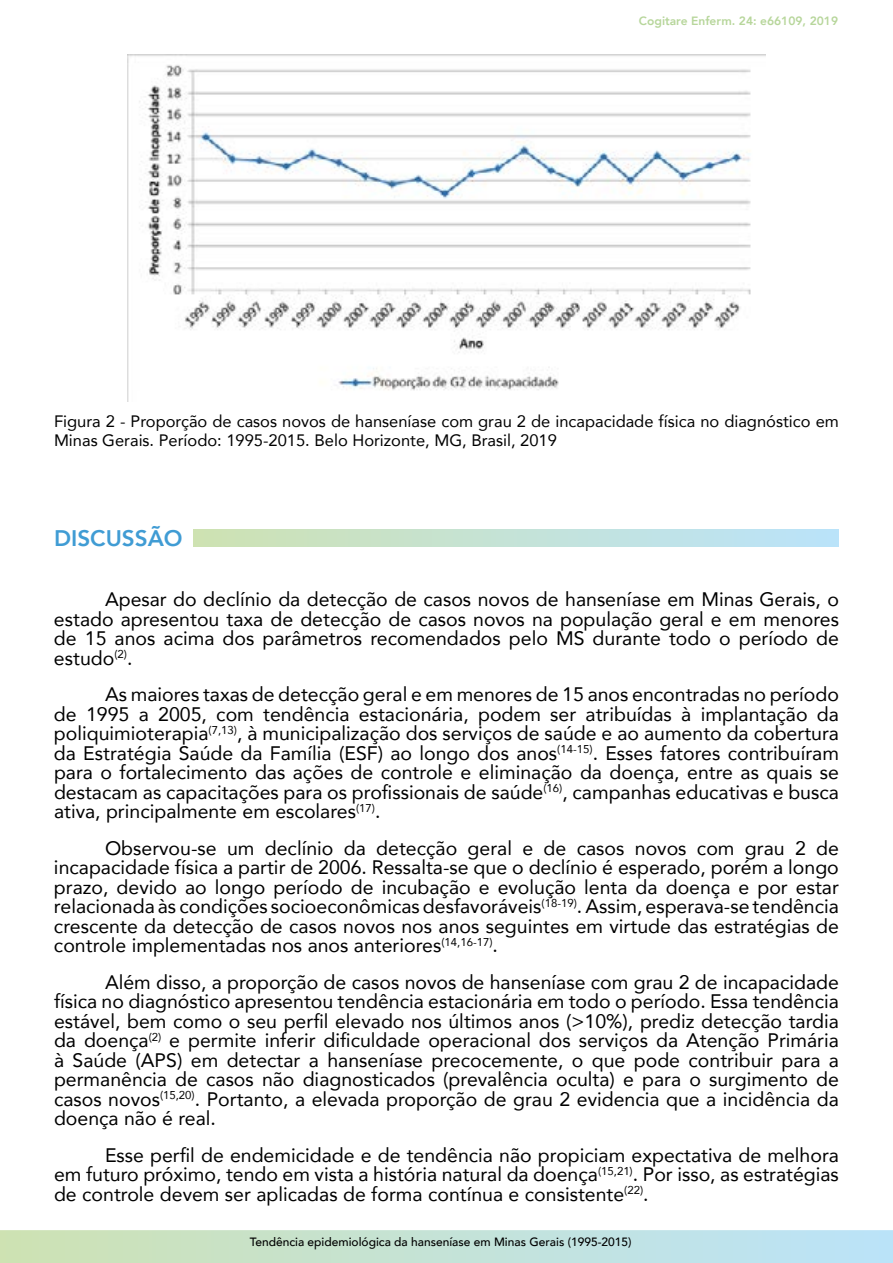
<style>
.page{position:relative;width:893px;height:1263px;background:#fff}
.page>*{position:absolute;margin:0;border:0;box-sizing:border-box;transform-origin:0 0}
.t1{font:800 22.5px "Avenir";color:#409cd4}
.t2{font:19.5px/19.5px "Avenir";color:#000;text-align:justify}
.t3{font:16.5px/18.8px "Avenir";color:#000}
.t4{font:500 12px "Avenir";color:#000}
.t5{font:800 12px "Avenir";color:#b7d69b}
</style>
<div class="page">
<svg style="left:0;top:1230px;width:893px;height:33px;background:#c4e2d6"></svg>
<img style="left:127px;top:54px;width:638px;height:348px">
<div style="left:193px;top:530px;width:646px;height:16px;background:linear-gradient(to right,#cee2b2,#bae3fb)"></div>
<p class="t5" style="left:639px;top:12px;width:201px">Cogitare Enferm. 24: e66109, 2019</p>
<p class="t3" style="left:54px;top:411px;width:786px">Figura 2 - Proporção de casos novos de hanseníase com grau 2 de incapacidade física no diagnóstico em<br>Minas Gerais. Período: 1995-2015. Belo Horizonte, MG, Brasil, 2019</p>
<p class="t1" style="left:54px;top:521px;width:130px">DISCUSSÃO</p>
<p class="t2" style="left:54px;top:589px;width:786px;text-indent:51px">Apesar do declínio da detecção de casos novos de hanseníase em Minas Gerais, o estado apresentou taxa de detecção de casos novos na população geral e em menores de 15 anos acima dos parâmetros recomendados pelo MS durante todo o período de estudo<sup>(2)</sup>.</p>
<p class="t2" style="left:54px;top:684px;width:786px;text-indent:51px">As maiores taxas de detecção geral e em menores de 15 anos encontradas no período de 1995 a 2005, com tendência estacionária, podem ser atribuídas à implantação da poliquimioterapia<sup>(7,13)</sup>, à municipalização dos serviços de saúde e ao aumento da cobertura da Estratégia Saúde da Família (ESF) ao longo dos anos<sup>(14-15)</sup>. Esses fatores contribuíram para o fortalecimento das ações de controle e eliminação da doença, entre as quais se destacam as capacitações para os profissionais de saúde<sup>(16)</sup>, campanhas educativas e busca ativa, principalmente em escolares<sup>(17)</sup>.</p>
<p class="t2" style="left:54px;top:838px;width:786px;text-indent:51px">Observou-se um declínio da detecção geral e de casos novos com grau 2 de incapacidade física a partir de 2006. Ressalta-se que o declínio é esperado, porém a longo prazo, devido ao longo período de incubação e evolução lenta da doença e por estar relacionada às condições socioeconômicas desfavoráveis<sup>(18-19)</sup>. Assim, esperava-se tendência crescente da detecção de casos novos nos anos seguintes em virtude das estratégias de controle implementadas nos anos anteriores<sup>(14,16-17)</sup>.</p>
<p class="t2" style="left:54px;top:972px;width:786px;text-indent:51px">Além disso, a proporção de casos novos de hanseníase com grau 2 de incapacidade física no diagnóstico apresentou tendência estacionária em todo o período. Essa tendência estável, bem como o seu perfil elevado nos últimos anos (&gt;10%), prediz detecção tardia da doença<sup>(2)</sup> e permite inferir dificuldade operacional dos serviços da Atenção Primária à Saúde (APS) em detectar a hanseníase precocemente, o que pode contribuir para a permanência de casos não diagnosticados (prevalência oculta) e para o surgimento de casos novos<sup>(15,20)</sup>. Portanto, a elevada proporção de grau 2 evidencia que a incidência da doença não é real.</p>
<p class="t2" style="left:54px;top:1145px;width:786px;text-indent:51px">Esse perfil de endemicidade e de tendência não propiciam expectativa de melhora em futuro próximo, tendo em vista a história natural da doença<sup>(15,21)</sup>. Por isso, as estratégias de controle devem ser aplicadas de forma contínua e consistente<sup>(22)</sup>.</p>
<p class="t4" style="left:250px;top:1232px;width:383px">Tendência epidemiológica da hanseníase em Minas Gerais (1995-2015)</p>
</div>
